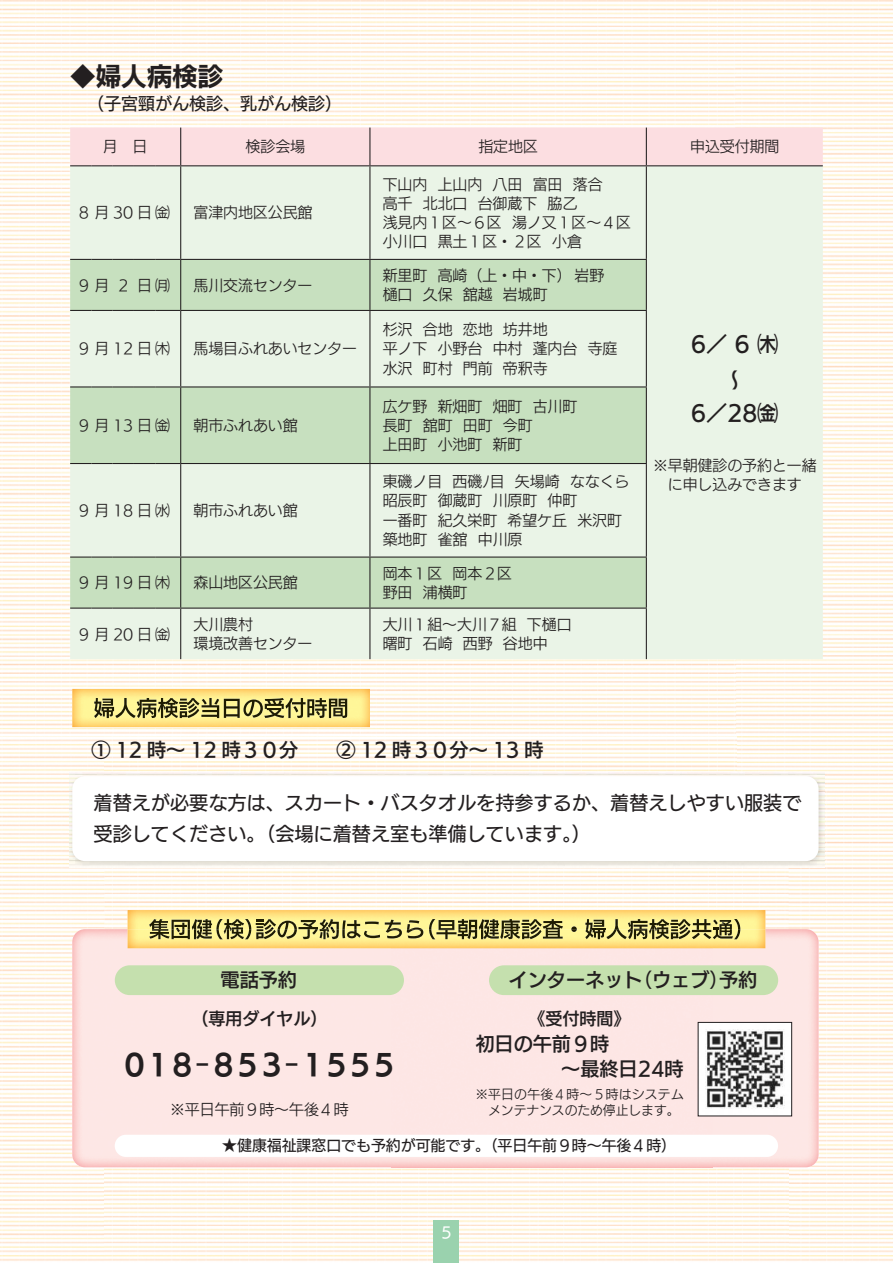
<style>
.page{position:relative;width:893px;height:1263px;background:#fff}
.page>*{position:absolute;margin:0;border:0;box-sizing:border-box;transform-origin:0 0}
.t1{font:27.6px "UD Kakugo Large Pr 6 B";letter-spacing:-.14em;color:#231f20}
.t2{font:25.5px "UD Kakugo Large Pr 6 B";color:#231f20}
.t3{font:21.3px/36.2px "UD Kakugo Large Pr 6 DB";color:#231f20;text-align:center}
.t4{font:19.2px/30.8px "UD Kakugo Large Pr 6 M";color:#231f20}
.t5{font:19.2px/24.5px "UD Kakugo Large Pr 6 DB";color:#231f20}
.t6{font:16.95px "UD Kakugo Large Pr 6 M";color:#231f20}
.t7{font:16.95px "UD Kakugo Large Pr 6 DB";color:#231f20}
.t8{font:14.85px/19.2px "UD Kakugo Large Pr 6 R";color:#231f20}
.t9{font:14.85px "UD Kakugo Large Pr 6 M";color:#231f20}
.t10{font:14.85px "UD Kakugo Large Pr 6 M";color:#fff}
.t11{font:12.75px/15.9px "UD Kakugo Large Pr 6 R";color:#231f20}
.s1{font-family:"UD Kakugo Large Pr 6 M"}
</style>
<div class="page">
<img style="left:0;top:0;width:735px;height:734px">
<img style="left:735px;top:0;width:158px;height:789px">
<img style="left:0;top:736px;width:105px;height:525px">
<img style="left:105px;top:736px;width:631px;height:37px">
<img style="left:789px;top:791px;width:104px;height:470px">
<img style="left:105px;top:868px;width:684px;height:61px">
<img style="left:105px;top:1167px;width:684px;height:96px">
<div style="left:434px;top:1220px;width:25px;height:43px;background:#9ad2ae"></div>
<img style="left:72px;top:929px;width:320px;height:238px">
<img style="left:712px;top:929px;width:107px;height:238px">
<div style="left:70px;top:166px;width:753px;height:493px;background:#eaf4e7"></div>
<svg style="left:70px;top:260px;width:576px;height:348px;fill:#c7e0bf"></svg>
<div style="left:70px;top:128px;width:753px;height:38px;background:#fcdee1"></div>
<hr style="left:181px;top:165px;width:189px;height:1px;background:#231f20">
<hr style="left:180px;top:166px;width:1px;height:93px;background:#231f20">
<hr style="left:370px;top:165px;width:276px;height:1px;background:#231f20">
<hr style="left:369px;top:166px;width:1px;height:93px;background:#231f20">
<hr style="left:646px;top:165px;width:177px;height:1px;background:#231f20">
<hr style="left:646px;top:166px;width:1px;height:93px;background:#231f20">
<svg style="left:70px;top:259px;width:111px;height:1px"></svg>
<hr style="left:181px;top:259px;width:189px;height:1px;background:#231f20">
<hr style="left:180px;top:260px;width:1px;height:50px;background:#231f20">
<hr style="left:370px;top:259px;width:277px;height:1px;background:#231f20">
<hr style="left:369px;top:260px;width:1px;height:50px;background:#231f20">
<hr style="left:646px;top:260px;width:1px;height:50px;background:#231f20">
<svg style="left:70px;top:310px;width:111px;height:1px"></svg>
<hr style="left:181px;top:310px;width:189px;height:1px;background:#231f20">
<hr style="left:180px;top:311px;width:1px;height:75px;background:#231f20">
<hr style="left:370px;top:310px;width:277px;height:1px;background:#231f20">
<hr style="left:369px;top:311px;width:1px;height:75px;background:#231f20">
<hr style="left:646px;top:311px;width:1px;height:75px;background:#231f20">
<svg style="left:70px;top:386px;width:111px;height:1px"></svg>
<hr style="left:181px;top:386px;width:189px;height:1px;background:#231f20">
<hr style="left:180px;top:387px;width:1px;height:76px;background:#231f20">
<hr style="left:370px;top:386px;width:277px;height:1px;background:#231f20">
<hr style="left:369px;top:387px;width:1px;height:76px;background:#231f20">
<hr style="left:646px;top:387px;width:1px;height:76px;background:#231f20">
<svg style="left:70px;top:463px;width:111px;height:1px"></svg>
<hr style="left:181px;top:463px;width:189px;height:1px;background:#231f20">
<hr style="left:180px;top:464px;width:1px;height:92px;background:#231f20">
<hr style="left:370px;top:463px;width:277px;height:1px;background:#231f20">
<hr style="left:369px;top:464px;width:1px;height:92px;background:#231f20">
<hr style="left:646px;top:464px;width:1px;height:92px;background:#231f20">
<hr style="left:70px;top:556px;width:21px;height:2px;background:#231f20">
<hr style="left:91px;top:556px;width:22px;height:2px;background:#231f20">
<hr style="left:113px;top:556px;width:21px;height:2px;background:#231f20">
<hr style="left:134px;top:556px;width:21px;height:2px;background:#231f20">
<hr style="left:155px;top:556px;width:26px;height:2px;background:#231f20">
<hr style="left:181px;top:556px;width:189px;height:2px;background:#231f20">
<hr style="left:180px;top:558px;width:1px;height:50px;background:#231f20">
<hr style="left:370px;top:556px;width:277px;height:2px;background:#231f20">
<hr style="left:369px;top:558px;width:1px;height:50px;background:#231f20">
<hr style="left:646px;top:558px;width:1px;height:50px;background:#231f20">
<svg style="left:70px;top:608px;width:111px;height:1px"></svg>
<hr style="left:181px;top:608px;width:189px;height:1px;background:#231f20">
<hr style="left:180px;top:609px;width:1px;height:50px;background:#231f20">
<hr style="left:370px;top:608px;width:277px;height:1px;background:#231f20">
<hr style="left:369px;top:609px;width:1px;height:50px;background:#231f20">
<hr style="left:646px;top:609px;width:1px;height:50px;background:#231f20">
<img style="left:72px;top:689px;width:298px;height:38px">
<img style="left:94px;top:698px;width:253px;height:20px">
<img style="left:188px;top:699px;width:75px;height:4px">
<img style="left:102px;top:703px;width:218px;height:15px">
<div style="left:115px;top:965px;width:289px;height:30px;background:#c5e0ae;border-radius:15px"></div>
<div style="left:115px;top:1135px;width:663px;height:22px;background:#fff;border-radius:11px"></div>
<div style="left:489px;top:965px;width:289px;height:30px;background:#c5e0ae;border-radius:15px"></div>
<img style="left:128px;top:910px;width:190px;height:19px">
<svg style="left:244px;top:919px;width:7px;height:20px"></svg>
<img style="left:692px;top:926px;width:19px;height:3px">
<img style="left:149px;top:919px;width:19px;height:10px">
<img style="left:149px;top:929px;width:21px;height:10px">
<img style="left:224px;top:919px;width:20px;height:20px">
<img style="left:256px;top:919px;width:457px;height:7px">
<img style="left:172px;top:920px;width:18px;height:19px">
<img style="left:516px;top:920px;width:162px;height:6px">
<svg style="left:458px;top:919px;width:58px;height:7px"></svg>
<svg style="left:192px;top:919px;width:31px;height:20px"></svg>
<img style="left:196px;top:929px;width:16px;height:10px">
<img style="left:277px;top:920px;width:41px;height:1px">
<img style="left:439px;top:920px;width:15px;height:6px">
<img style="left:360px;top:920px;width:59px;height:6px">
<img style="left:174px;top:921px;width:205px;height:8px">
<img style="left:407px;top:924px;width:16px;height:2px">
<img style="left:633px;top:925px;width:15px;height:1px">
<img style="left:274px;top:926px;width:399px;height:3px">
<svg style="left:320px;top:919px;width:40px;height:10px"></svg>
<svg style="left:673px;top:924px;width:15px;height:5px"></svg>
<svg style="left:524px;top:924px;width:15px;height:5px"></svg>
<svg style="left:257px;top:920px;width:17px;height:9px"></svg>
<svg style="left:713px;top:919px;width:27px;height:20px"></svg>
<img style="left:713px;top:929px;width:20px;height:10px">
<svg style="left:176px;top:927px;width:8px;height:8px"></svg>
<svg style="left:585px;top:919px;width:20px;height:10px"></svg>
<img style="left:256px;top:929px;width:455px;height:10px">
<img style="left:69px;top:773px;width:756px;height:94px">
<div style="left:72px;top:776px;width:747px;height:85px;background:#fff;border-radius:13px"></div>
<img style="left:705px;top:1024px;width:85px;height:90px">
<div style="left:698px;top:1022px;width:94px;height:94px;border:1px solid #231f20"></div>
<h2 class="t2" style="left:70px;top:63px;width:155px">◆婦人病検診</h2>
<p class="t6" style="left:87px;top:94px;width:257px">（子宮頸がん検診、乳がん検診）</p>
<p class="t8" style="left:103px;top:137px;width:46px">月　日</p>
<p class="t8" style="left:246px;top:137px;width:61px">検診会場</p>
<p class="t8" style="left:478px;top:137px;width:61px">指定地区</p>
<p class="t8" style="left:690px;top:137px;width:91px">申込受付期間</p>
<p class="t8" style="left:77px;top:204px;width:95px">８月30日㈮</p>
<p class="t8" style="left:193px;top:204px;width:121px">富津内地区公民館</p>
<p class="t8" style="left:383px;top:175px;width:250px">下山内 上山内 八田 富田 落合<br>高千 北北口 台御蔵下 脇乙<br>浅見内１区～６区 湯ノ又１区～４区小川口 黒土１区・２区 小倉</p>
<p class="t8" style="left:77px;top:276px;width:95px">９月２日㈪</p>
<p class="t8" style="left:193px;top:276px;width:121px">馬川交流センター</p>
<p class="t8" style="left:383px;top:266px;width:223px">新里町 高崎（上・中・下） 岩野樋口 久保 舘越 岩城町</p>
<p class="t8" style="left:77px;top:340px;width:95px">９月12日㈭</p>
<p class="t8" style="left:193px;top:340px;width:165px">馬場目ふれあいセンター</p>
<p class="t8" style="left:77px;top:416px;width:95px">９月13日㈮</p>
<p class="t8" style="left:193px;top:416px;width:106px">朝市ふれあい館</p>
<p class="t8" style="left:77px;top:501px;width:95px">９月18日㈬</p>
<p class="t8" style="left:193px;top:501px;width:106px">朝市ふれあい館</p>
<p class="t8" style="left:383px;top:320px;width:236px">杉沢 合地 恋地 坊井地<br>平ノ下 小野台 中村 蓬内台 寺庭水沢 町村 門前 帝釈寺</p>
<p class="t8" style="left:383px;top:397px;width:196px">広ケ野 新畑町 畑町 古川町長町 舘町 田町 今町<br>上田町 小池町 新町</p>
<p class="t8" style="left:383px;top:472px;width:248px">東磯ノ目 西磯ﾉ目 矢場崎 ななくら昭辰町 御蔵町 川原町 仲町<br>一番町 紀久栄町 希望ケ丘 米沢町築地町 雀舘 中川原</p>
<p class="t8" style="left:77px;top:573px;width:95px">９月19日㈭</p>
<p class="t8" style="left:193px;top:573px;width:106px">森山地区公民館</p>
<p class="t8" style="left:383px;top:564px;width:131px">岡本１区 岡本２区野田 浦横町</p>
<p class="t8" style="left:77px;top:625px;width:95px">９月20日㈮</p>
<p class="t8" style="left:193px;top:615px;width:121px">大川農村<br>環境改善センター</p>
<p class="t8" style="left:383px;top:615px;width:190px">大川１組～大川７組 下樋口曙町 石崎 西野 谷地中</p>
<h3 class="t3" style="left:691px;top:327px;width:89px">6／6㈭〜</h3>
<h3 class="t3" style="left:691px;top:396px;width:89px">6／28㈮</h3>
<p class="t8" style="left:653px;top:456px;width:165px;text-align:center">※早朝健診の予約と一緒に申し込みできます</p>
<p class="t5" style="left:91px;top:738px;width:454px">① 12 時～ 12 時３０分　　② 12 時３０分～ 13 時</p>
<p class="t4" style="left:94px;top:788px;width:709px">着替えが必要な方は、スカート・バスタオルを持参するか、着替えしやすい服装で受診してください。（会場に着替え室も準備しています。）</p>
<p class="t5" style="left:221px;top:969px;width:78px">電話予約</p>
<p class="t7" style="left:191px;top:1009px;width:138px">（専用ダイヤル）</p>
<h1 class="t1" style="left:121px;top:1049px;width:279px">０１８<span class="s1">－</span>８５３<span class="s1">－</span>１５５５</h1>
<p class="t8" style="left:170px;top:1100px;width:180px">※平日午前９時～午後４時</p>
<p class="t5" style="left:509px;top:969px;width:250px">インターネット<span class="s1">（</span>ウェブ<span class="s1">）</span>予約</p>
<p class="t7" style="left:529px;top:1009px;width:104px">《受付時間》</p>
<p class="t5" style="left:561px;top:1032px;width:124px;text-indent:-86px">初日の午前９時<br>～最終日24時</p>
<p class="t11" style="left:488px;top:1086px;width:197px;text-indent:-13px">※ 平日の午後４時～５時はシステムメンテナンスのため停止します。</p>
<p class="t9" style="left:222px;top:1138px;width:455px">★健康福祉課窓口でも予約が可能です。（平日午前９時～午後４時）</p>
<p class="t10" style="left:441px;top:1224px;width:12px">5</p>
</div>
